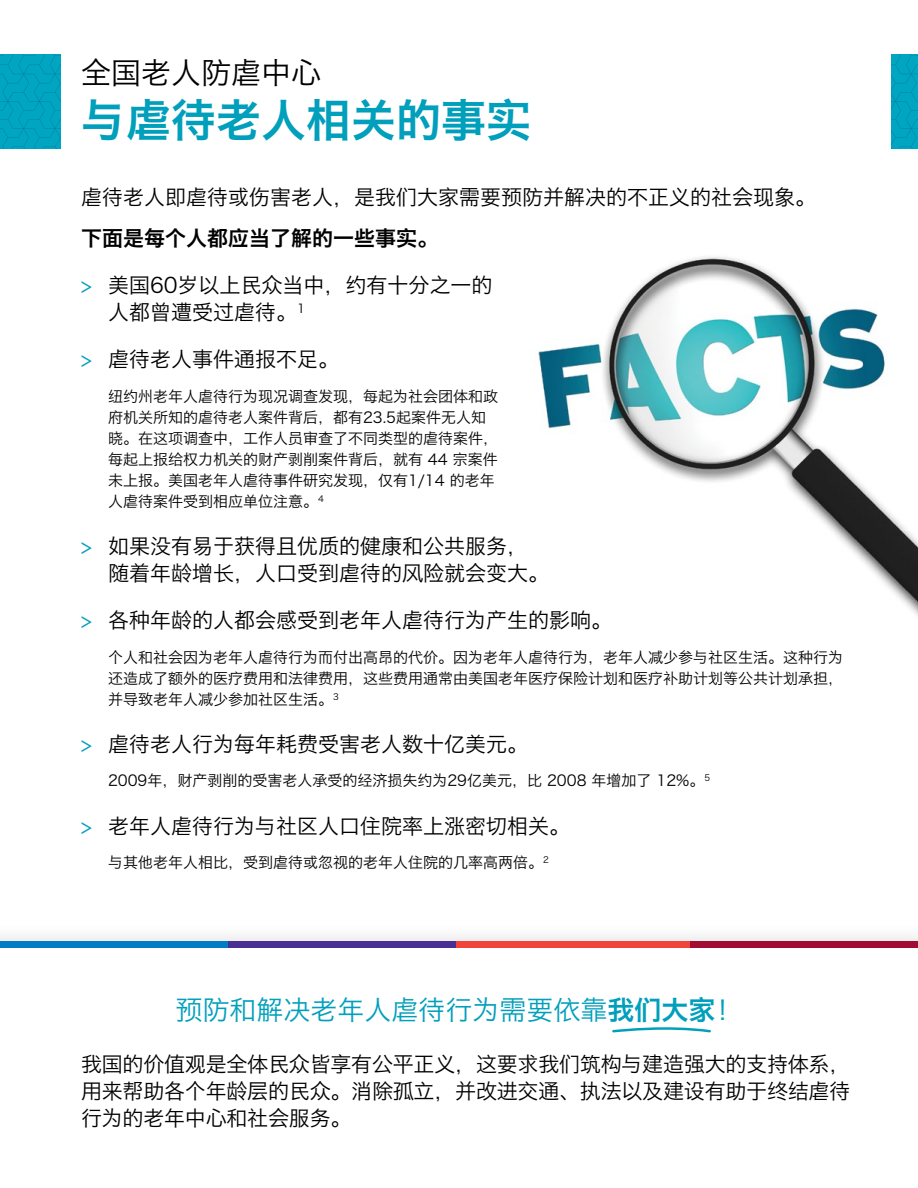
<style>
.page{position:relative;width:918px;height:1188px;background:#fff}
.page>*{position:absolute;margin:0;border:0;box-sizing:border-box;transform-origin:0 0}
.head_01_-_chi{font:45px "Hiragino Sans GB W6";color:#009fbc}
.head_02_-_chi{font:30px "Hiragino Sans GB W3";color:#000}
.body_-_chi{font:27px "Hiragino Sans GB W3";color:#009fbc}
.body_-_chi-2{font:21px/27px "Hiragino Sans GB W3";color:#000}
.body_-_chi-3{font:21px "Hiragino Sans GB W6";color:#000}
.body_-_chi-4{font:15px/21px "Hiragino Sans GB W3";color:#000}
.s1{color:#009fbc}
.s2{font-family:"Hiragino Sans GB W6"}
</style>
<div class="page">
<div style="left:0;top:922px;width:918px;height:266px;background:#f9f9f9"></div>
<div style="left:0;top:945px;width:918px;height:243px;background:#fff"></div>
<img style="left:538px;top:257px;width:380px;height:359px">
<svg style="left:0;top:54px;width:61px;height:94px;background:#00a2be"></svg>
<svg style="left:891px;top:54px;width:27px;height:94px;background:#00a2be"></svg>
<div style="left:685px;top:942px;width:233px;height:6px;background:#a30b35"></div>
<div style="left:0;top:942px;width:233px;height:6px;background:#007dc5"></div>
<div style="left:228px;top:942px;width:234px;height:6px;background:#492f92"></div>
<div style="left:456px;top:942px;width:234px;height:6px;background:#ef433b"></div>
<svg style="left:612px;top:1027px;width:99px;height:6px"></svg>
<p class="head_02_-_chi" style="left:81px;top:54px;width:241px">全国老人防虐中心</p>
<p class="head_01_-_chi" style="left:81px;top:90px;width:451px">与虐待老人相关的事实</p>
<p class="body_-_chi-2" style="left:81px;top:183px;width:736px">虐待老人即虐待或伤害老人，是我们大家需要预防并解决的不正义的社会现象。</p>
<p class="body_-_chi-3" style="left:81px;top:224px;width:358px">下面是每个人都应当了解的一些事实。</p>
<p class="body_-_chi-2" style="left:108px;top:271px;width:386px;text-indent:-27px"><span class="s1">&gt;</span> 美国60岁以上民众当中，约有十分之一的人都曾遭受过虐待。<sup>1</sup></p>
<p class="body_-_chi-2" style="left:81px;top:345px;width:259px"><span class="s1">&gt;</span> 虐待老人事件通报不足。</p>
<p class="body_-_chi-4" style="left:108px;top:385px;width:391px">纽约州老年人虐待行为现况调查发现，每起为社会团体和政府机关所知的虐待老人案件背后，都有23.5起案件无人知晓。在这项调查中，工作人员审查了不同类型的虐待案件，每起上报给权力机关的财产剥削案件背后，就有 44 宗案件未上报。美国老年人虐待事件研究发现，仅有1/14 的老年人虐待案件受到相应单位注意。<sup>4</sup></p>
<p class="body_-_chi-2" style="left:108px;top:532px;width:442px;text-indent:-27px"><span class="s1">&gt;</span> 如果没有易于获得且优质的健康和公共服务，随着年龄增长，人口受到虐待的风险就会变大。</p>
<p class="body_-_chi-2" style="left:81px;top:606px;width:532px"><span class="s1">&gt;</span> 各种年龄的人都会感受到老年人虐待行为产生的影响。</p>
<p class="body_-_chi-4" style="left:108px;top:646px;width:736px;text-align:justify">个人和社会因为老年人虐待行为而付出高昂的代价。因为老年人虐待行为，老年人减少参与社区生活。这种行为还造成了额外的医疗费用和法律费用，这些费用通常由美国老年医疗保险计划和医疗补助计划等公共计划承担，并导致老年人减少参加社区生活。<sup>3</sup></p>
<p class="body_-_chi-2" style="left:81px;top:730px;width:448px"><span class="s1">&gt;</span> 虐待老人行为每年耗费受害老人数十亿美元。</p>
<p class="body_-_chi-4" style="left:108px;top:770px;width:604px">2009年，财产剥削的受害老人承受的经济损失约为29亿美元，比 2008 年增加了 12%。<sup>5</sup></p>
<p class="body_-_chi-2" style="left:81px;top:812px;width:490px"><span class="s1">&gt;</span> 老年人虐待行为与社区人口住院率上涨密切相关。</p>
<p class="body_-_chi-4" style="left:108px;top:852px;width:442px">与其他老年人相比，受到虐待或忽视的老年人住院的几率高两倍。<sup>2</sup></p>
<p class="body_-_chi" style="left:176px;top:993px;width:568px">预防和解决老年人虐待行为需要依靠<span class="s2">我们大家</span>！</p>
<p class="body_-_chi-2" style="left:81px;top:1051px;width:771px;text-align:justify">我国的价值观是全体民众皆享有公平正义，这要求我们筑构与建造强大的支持体系，用来帮助各个年龄层的民众。消除孤立，并改进交通、执法以及建设有助于终结虐待行为的老年中心和社会服务。</p>
</div>
